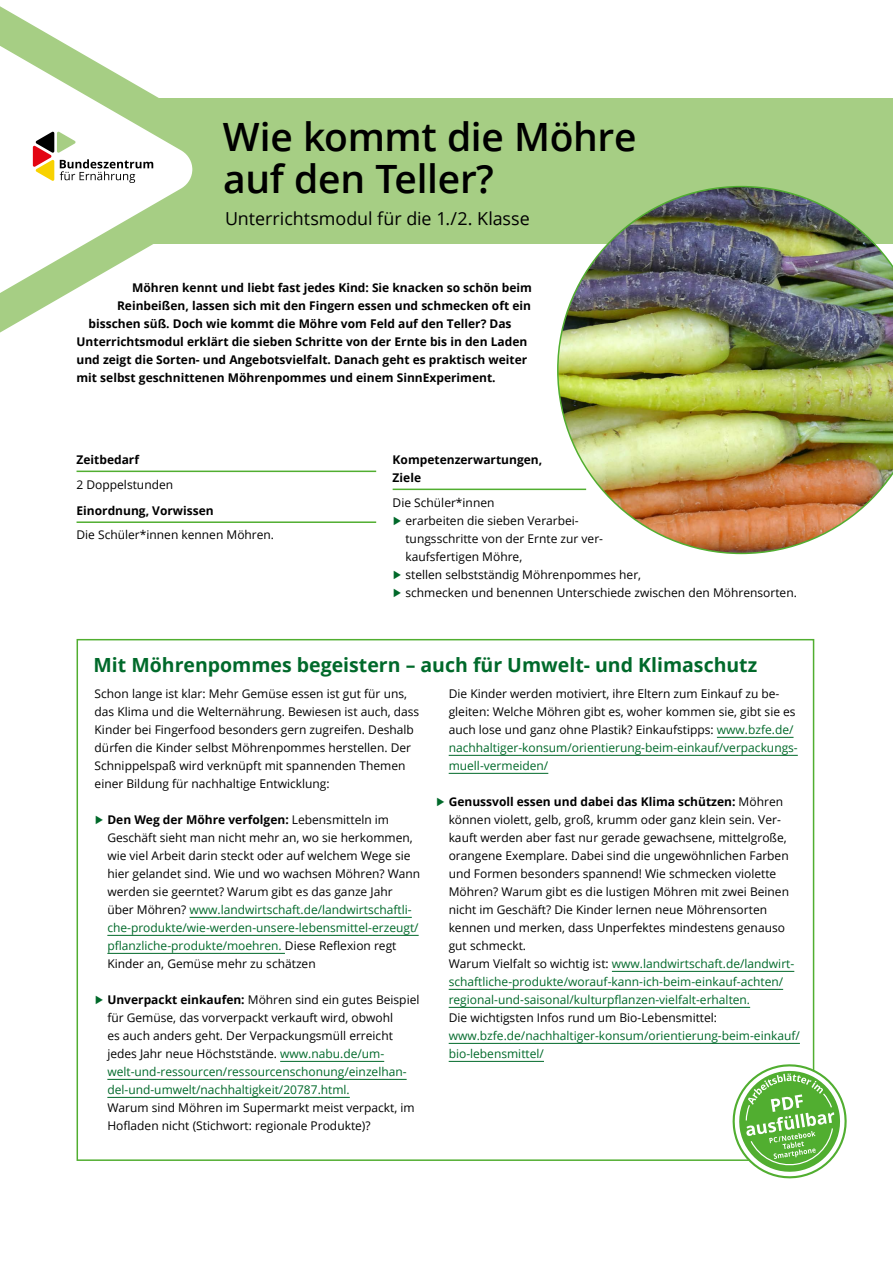
<style>
.page{position:relative;width:893px;height:1263px;background:#fff}
.page>*{position:absolute;margin:0;border:0;box-sizing:border-box;transform-origin:0 0}
.t1{font:600 39px/42px "Open Sans";letter-spacing:-.01em;color:#000}
.t2{font:700 19.5px "Open Sans";color:#00692a}
.t3{font:17.85px "Open Sans";letter-spacing:-.005em;color:#000}
.t4{font:12px/18px "Open Sans";color:#000}
.t5{font:700 12px/18px "Open Sans";color:#000}
.t6{font:12px/18px "Open Sans";color:#00692a}
.s1{font-family:"Arial";color:#00692a}
.s2{font-weight:700}
.s3{color:#00692a}
</style>
<div class="page">
<div style="left:0;top:98px;width:893px;height:146px;background:#a6ce84"></div>
<img style="left:557px;top:186px;width:336px;height:368px">
<svg style="left:0;top:6px;width:193px;height:327px"></svg>
<div style="left:77px;top:639px;width:737px;height:522px;background:#fff;border:2px solid #51ae30"></div>
<svg style="left:33px;top:131px;width:120px;height:52px;background:#dcd4ca"></svg>
<svg style="left:729px;top:1061px;width:118px;height:118px"></svg>
<hr style="left:77px;top:471px;width:299px;height:1px;background:#51ae30">
<hr style="left:77px;top:521px;width:299px;height:2px;background:#51ae30">
<hr style="left:393px;top:489px;width:193px;height:1px;background:#51ae30">
<hr style="left:190px;top:917px;width:222px;height:1px;background:#00692a">
<hr style="left:107px;top:935px;width:312px;height:1px;background:#00692a">
<hr style="left:107px;top:953px;width:178px;height:1px;background:#00692a">
<hr style="left:280px;top:1061px;width:104px;height:1px;background:#00692a">
<hr style="left:107px;top:1079px;width:300px;height:1px;background:#00692a">
<hr style="left:107px;top:1097px;width:243px;height:1px;background:#00692a">
<hr style="left:717px;top:737px;width:76px;height:1px;background:#00692a">
<hr style="left:449px;top:755px;width:349px;height:1px;background:#00692a">
<hr style="left:449px;top:773px;width:99px;height:1px;background:#00692a">
<hr style="left:612px;top:971px;width:182px;height:1px;background:#00692a">
<hr style="left:449px;top:989px;width:334px;height:1px;background:#00692a">
<hr style="left:449px;top:1007px;width:301px;height:1px;background:#00692a">
<hr style="left:449px;top:1043px;width:351px;height:1px;background:#00692a">
<hr style="left:449px;top:1061px;width:95px;height:1px;background:#00692a">
<h1 class="t1" style="left:223px;top:115px;width:415px">Wie kommt die Möhre auf den Teller?</h1>
<h3 class="t3" style="left:225px;top:207px;width:306px">Unterrichtsmodul für die 1./2. Klasse</h3>
<p class="t5" style="left:132px;top:278px;width:401px">Möhren kennt und liebt fast jedes Kind: Sie knacken so schön beim</p>
<p class="t5" style="left:117px;top:296px;width:415px">Reinbeißen, lassen sich mit den Fingern essen und schmecken oft ein</p>
<p class="t5" style="left:89px;top:314px;width:425px">bisschen süß. Doch wie kommt die Möhre vom Feld auf den Teller? Das</p>
<p class="t5" style="left:77px;top:332px;width:452px">Unterrichtsmodul erklärt die sieben Schritte von der Ernte bis in den Laden</p>
<p class="t5" style="left:77px;top:350px;width:452px">und zeigt die Sorten- und Angebotsvielfalt. Danach geht es praktisch weiter</p>
<p class="t5" style="left:77px;top:368px;width:421px">mit selbst geschnittenen Möhrenpommes und einem SinnExperiment.</p>
<p class="t5" style="left:77px;top:450px;width:64px">Zeitbedarf</p>
<p class="t4" style="left:77px;top:475px;width:98px">2 Doppelstunden</p>
<p class="t5" style="left:77px;top:501px;width:139px">Einordnung, Vorwissen</p>
<p class="t4" style="left:77px;top:526px;width:199px">Die Schüler*innen kennen Möhren.</p>
<p class="t5" style="left:393px;top:450px;width:151px">Kompetenzerwartungen,<br>Ziele</p>
<p class="t4" style="left:393px;top:493px;width:103px">Die Schüler*innen</p>
<p class="t4" style="left:393px;top:511px;width:188px"><span class="s1">►</span> erarbeiten die sieben Verarbei-</p>
<p class="t4" style="left:405px;top:529px;width:199px">tungsschritte von der Ernte zur ver-</p>
<p class="t4" style="left:405px;top:547px;width:118px">kaufsfertigen Möhre,</p>
<p class="t4" style="left:393px;top:565px;width:250px"><span class="s1">►</span> stellen selbstständig Möhrenpommes her,</p>
<p class="t4" style="left:393px;top:583px;width:406px"><span class="s1">►</span> schmecken und benennen Unterschiede zwischen den Möhrensorten.</p>
<h2 class="t2" style="left:94px;top:651px;width:665px">Mit Möhrenpommes begeistern – auch für Umwelt- und Klimaschutz</h2>
<p class="t4" style="left:95px;top:685px;width:326px">Schon lange ist klar: Mehr Gemüse essen ist gut für uns, das Klima und die Welternährung. Bewiesen ist auch, dass Kinder bei Fingerfood besonders gern zugreifen. Deshalb dürfen die Kinder selbst Möhrenpommes herstellen. Der Schnippelspaß wird verknüpft mit spannenden Themen einer Bildung für nachhaltige Entwicklung:</p>
<p class="t4" style="left:107px;top:811px;width:314px;text-indent:-13px"><span class="s1">►</span> <span class="s2">Den Weg der Möhre verfolgen:</span> Lebensmitteln im Geschäft sieht man nicht mehr an, wo sie herkommen, wie viel Arbeit darin steckt oder auf welchem Wege sie hier gelandet sind. Wie und wo wachsen Möhren? Wann werden sie geerntet? Warum gibt es das ganze Jahr über Möhren? <span class="s3">www.landwirtschaft.de/landwirtschaftli&shy;che-produkte/wie-werden-unsere-lebensmittel-erzeugt/ pflanzliche-produkte/moehren.</span> Diese Reflexion regt Kinder an, Gemüse mehr zu schätzen</p>
<p class="t4" style="left:107px;top:991px;width:314px;text-indent:-13px"><span class="s1">►</span> <span class="s2">Unverpackt einkaufen:</span> Möhren sind ein gutes Beispiel für Gemüse, das vorverpackt verkauft wird, obwohl<br>es auch anders geht. Der Verpackungsmüll erreicht jedes Jahr neue Höchststände. <span class="s3">www.nabu.de/um&shy;welt-und-ressourcen/ressourcenschonung/einzelhan&shy;del-und-umwelt/nachhaltigkeit/20787.html.</span></p>
<p class="t4" style="left:107px;top:1099px;width:309px">Warum sind Möhren im Supermarkt meist verpackt, im<br>Hofladen nicht (Stichwort: regionale Produkte)?</p>
<p class="t4" style="left:449px;top:685px;width:351px">Die Kinder werden motiviert, ihre Eltern zum Einkauf zu be&shy;gleiten: Welche Möhren gibt es, woher kommen sie, gibt sie es auch lose und ganz ohne Plastik? Einkaufstipps: <span class="s3">www.bzfe.de/ nachhaltiger-konsum/orientierung-beim-einkauf/verpackungs&shy;muell-vermeiden/</span></p>
<p class="t4" style="left:449px;top:793px;width:347px;text-indent:-13px"><span class="s1">►</span> <span class="s2">Genussvoll essen und dabei das Klima schützen:</span> Möhren können violett, gelb, groß, krumm oder ganz klein sein. Ver&shy;kauft werden aber fast nur gerade gewachsene, mittelgroße, orangene Exemplare. Dabei sind die ungewöhnlichen Farben und Formen besonders spannend! Wie schmecken violette Möhren? Warum gibt es die lustigen Möhren mit zwei Beinen nicht im Geschäft? Die Kinder lernen neue Möhrensorten kennen und merken, dass Unperfektes mindestens genauso gut schmeckt.<br>Warum Vielfalt so wichtig ist: <span class="s3">www.landwirtschaft.de/landwirt&shy;schaftliche-produkte/worauf-kann-ich-beim-einkauf-achten/ regional-und-saisonal/kulturpflanzen-vielfalt-erhalten.</span></p>
<p class="t4" style="left:449px;top:1009px;width:270px">Die wichtigsten Infos rund um Bio-Lebensmittel:</p>
<p class="t6" style="left:449px;top:1027px;width:353px">www.bzfe.de/nachhaltiger-konsum/orientierung-beim-einkauf/ bio-lebensmittel/</p>
</div>
